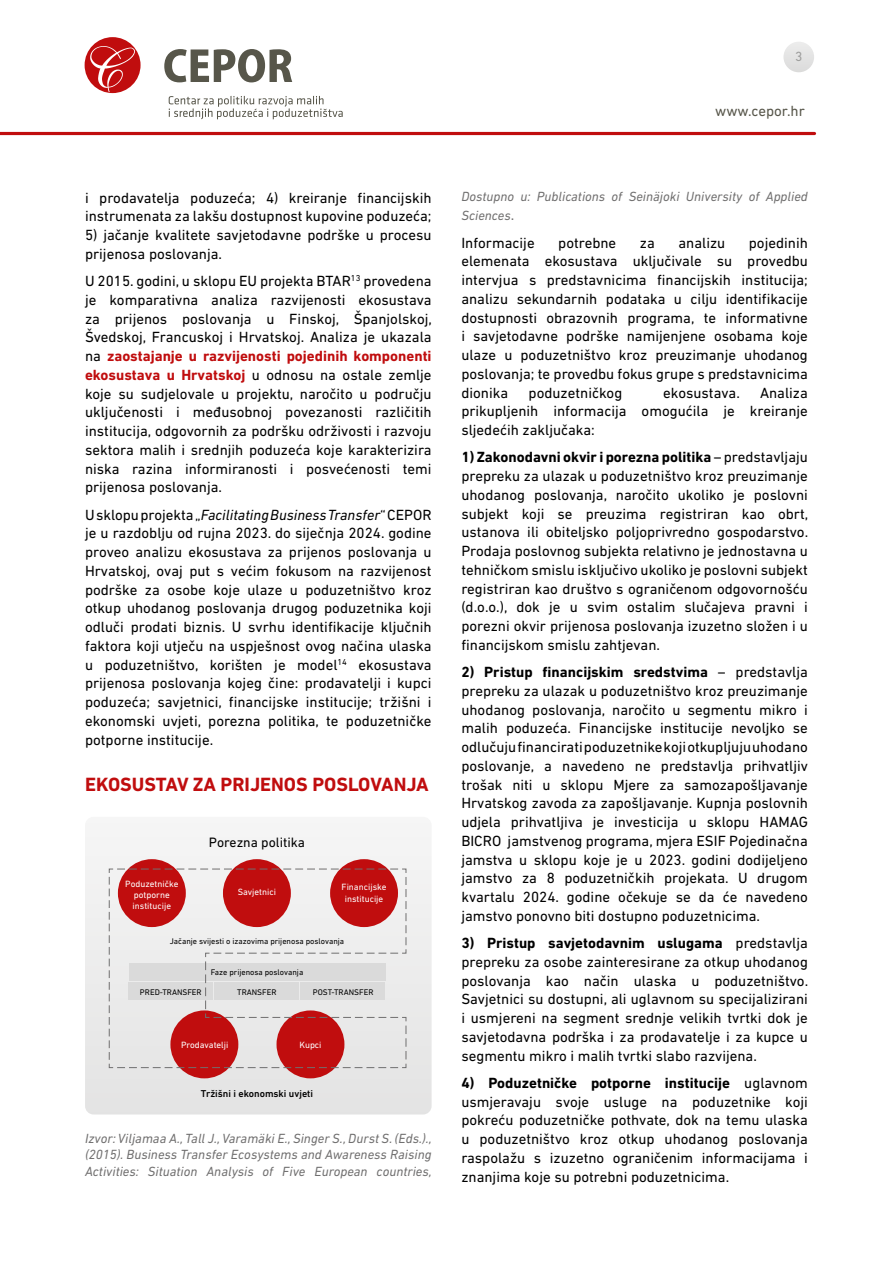
<style>
.page{position:relative;width:893px;height:1263px;background:#fff}
.page>*{position:absolute;margin:0;border:0;box-sizing:border-box;transform-origin:0 0}
.t1{font:700 19.5px "DIN Next LT Pro";color:#c00d0e}
.t2{font:15px/18.8px "DIN Next LT Pro";color:#000;text-align:justify}
.t3{font:15px "DIN Next LT Pro";color:#57564a}
.t4{font:13.8px "DIN Next LT Pro";color:#000}
.t5{font:italic 13.5px/16.5px "DIN Next LT Pro";color:#706f6f;text-align:justify}
.t6{font:13.5px "DIN Next LT Pro";color:#9d9d9c}
.t7{font:500 10.2px "DIN Next LT Pro";color:#000}
.t8{font:9.15px/11.1px "DIN Next LT Pro";color:#fff;text-align:center}
.t9{font:8.25px "DIN Next LT Pro";color:#000}
.s1{font-weight:700;color:#c00d0e}
.s2{font-style:italic}
.s3{font-style:normal;font-size:15px}
.s4{font-weight:700}
</style>
<div class="page">
<svg style="left:169px;top:96px;width:174px;height:23px"></svg>
<div style="left:85px;top:37px;width:56px;height:56px;background:#c00d0e;border-radius:50%"></div>
<svg style="left:90px;top:46px;width:45px;height:46px"></svg>
<svg style="left:164px;top:49px;width:128px;height:33px"></svg>
<hr style="left:0;top:132px;width:814px;height:3px;background:#c00d0e">
<div style="left:783px;top:42px;width:31px;height:30px;background:#e4e4e4;border-radius:50%"></div>
<svg style="left:85px;top:837px;width:347px;height:277px"></svg>
<div style="left:330px;top:859px;width:68px;height:68px;background:#c00d0e;border-radius:50%"></div>
<div style="left:223px;top:859px;width:68px;height:68px;background:#c00d0e;border-radius:50%"></div>
<div style="left:118px;top:859px;width:68px;height:68px;background:#c00d0e;border-radius:50%"></div>
<div style="left:170px;top:1010px;width:68px;height:68px;background:#c00d0e;border-radius:50%"></div>
<div style="left:277px;top:1010px;width:67px;height:68px;background:#c00d0e;border-radius:50%"></div>
<svg style="left:109px;top:868px;width:297px;height:200px"></svg>
<p class="t2" style="left:85px;top:188px;width:348px">i prodavatelja poduzeća; 4) kreiranje financijskih instrumenata za lakšu dostupnost kupovine poduzeća;</p>
<p class="t2" style="left:85px;top:225px;width:348px">5) jačanje kvalitete savjetodavne podrške u procesu prijenosa poslovanja.</p>
<p class="t2" style="left:85px;top:271px;width:348px">U 2015. godini, u sklopu EU projekta BTAR<sup>13</sup> provedena je komparativna analiza razvijenosti ekosustava za prijenos poslovanja u Finskoj, Španjolskoj, Švedskoj, Francuskoj i Hrvatskoj. Analiza je ukazala na <span class="s1">zaostajanje u razvijenosti pojedinih komponenti ekosustava u Hrvatskoj</span> u odnosu na ostale zemlje koje su sudjelovale u projektu, naročito u području uključenosti i međusobnoj povezanosti različitih institucija, odgovornih za podršku održivosti i razvoju sektora malih i srednjih poduzeća koje karakterizira niska razina informiranosti i posvećenosti temi prijenosa poslovanja.</p>
<p class="t2" style="left:85px;top:505px;width:348px">U sklopu projekta „<span class="s2">Facilitating Business Transfer</span>“ CEPOR je u razdoblju od rujna 2023. do siječnja 2024. godine proveo analizu ekosustava za prijenos poslovanja u Hrvatskoj, ovaj put s većim fokusom na razvijenost podrške za osobe koje ulaze u poduzetništvo kroz otkup uhodanog poslovanja drugog poduzetnika koji odluči prodati biznis. U svrhu identifikacije ključnih faktora koji utječu na uspješnost ovog načina ulaska u poduzetništvo, korišten je model<sup>14</sup> ekosustava prijenosa poslovanja kojeg čine: prodavatelji i kupci poduzeća; savjetnici, financijske institucije; tržišni i ekonomski uvjeti, porezna politika, te poduzetničke potporne institucije.</p>
<h1 class="t1" style="left:85px;top:773px;width:345px">EKOSUSTAV ZA PRIJENOS POSLOVANJA</h1>
<p class="t8" style="left:125px;top:878px;width:55px">Poduzetničke potporne institucije</p>
<p class="t4" style="left:209px;top:834px;width:98px">Porezna politika</p>
<p class="t8" style="left:238px;top:887px;width:40px">Savjetnici</p>
<p class="t8" style="left:342px;top:882px;width:46px">Financijske institucije</p>
<p class="t9" style="left:170px;top:936px;width:176px">Jačanje svijesti o izazovima prijenosa poslovanja</p>
<p class="t9" style="left:211px;top:967px;width:94px">Faze prijenosa poslovanja</p>
<p class="t9" style="left:140px;top:987px;width:63px">PRED-TRANSFER</p>
<p class="t9" style="left:237px;top:987px;width:41px">TRANSFER</p>
<p class="t9" style="left:313px;top:987px;width:62px">POST-TRANSFER</p>
<p class="t8" style="left:181px;top:1039px;width:49px">Prodavatelji</p>
<p class="t8" style="left:299px;top:1039px;width:24px">Kupci</p>
<p class="t7" style="left:201px;top:1088px;width:114px">Tržišni i ekonomski uvjeti</p>
<p class="t5" style="left:85px;top:1129px;width:348px">Izvor: Viljamaa A., Tall J., Varamäki E., Singer S., Durst S. (Eds.)., (2015). Business Transfer Ecosystems and Awareness Raising Activities: Situation Analysis of Five European countries,</p>
<p class="t6" style="left:795px;top:49px;width:9px">3</p>
<p class="t3" style="left:715px;top:102px;width:91px">www.cepor.hr</p>
<p class="t5" style="left:461px;top:187px;width:348px;line-height:18.8px">Dostupno u: Publications of Seinäjoki University of Applied<br>Sciences<span class="s3">.</span></p>
<p class="t2" style="left:461px;top:233px;width:75px">Informacije</p>
<p class="t2" style="left:558px;top:233px;width:60px">potrebne</p>
<p class="t2" style="left:640px;top:233px;width:16px">za</p>
<p class="t2" style="left:678px;top:233px;width:48px">analizu</p>
<p class="t2" style="left:461px;top:233px;width:348px;text-indent:287px">pojedinih elemenata ekosustava uključivale su provedbu intervjua s predstavnicima financijskih institucija; analizu sekundarnih podataka u cilju identifikacije dostupnosti obrazovnih programa, te informativne i savjetodavne podrške namijenjene osobama koje ulaze u poduzetništvo kroz preuzimanje uhodanog poslovanja; te provedbu fokus grupe s predstavnicima dionika</p>
<p class="t2" style="left:529px;top:383px;width:95px">poduzetničkog</p>
<p class="t2" style="left:663px;top:383px;width:78px">ekosustava.</p>
<p class="t2" style="left:461px;top:383px;width:348px;text-indent:299px">Analiza prikupljenih informacija omogućila je kreiranje sljedećih zaključaka:</p>
<p class="t2" style="left:461px;top:448px;width:348px"><span class="s4">1) Zakonodavni okvir i porezna politika</span> – predstavljaju prepreku za ulazak u poduzetništvo kroz preuzimanje uhodanog poslovanja, naročito ukoliko je poslovni subjekt koji se preuzima registriran kao obrt, ustanova ili obiteljsko poljoprivredno gospodarstvo.<br>Prodaja poslovnog subjekta relativno je jednostavna u tehničkom smislu isključivo ukoliko je poslovni subjekt registriran kao društvo s ograničenom odgovornošću (d.o.o.), dok je u svim ostalim slučajeva pravni i porezni okvir prijenosa poslovanja izuzetno složen i u financijskom smislu zahtjevan.</p>
<p class="t2" style="left:461px;top:662px;width:348px"><span class="s4">2) Pristup financijskim sredstvima</span> – predstavlja prepreku za ulazak u poduzetništvo kroz preuzimanje uhodanog poslovanja, naročito u segmentu mikro i malih poduzeća. Financijske institucije nevoljko se odlučuju financirati poduzetnike koji otkupljuju uhodano poslovanje, a navedeno ne predstavlja prihvatljiv trošak niti u sklopu Mjere za samozapošljavanje Hrvatskog zavoda za zapošljavanje. Kupnja poslovnih udjela prihvatljiva je investicija u sklopu HAMAG BICRO jamstvenog programa, mjera ESIF Pojedinačna jamstva u sklopu koje je u 2023. godini dodijeljeno jamstvo za 8 poduzetničkih projekata. U drugom kvartalu 2024. godine očekuje se da će navedeno jamstvo ponovno biti dostupno poduzetnicima.</p>
<p class="t2" style="left:461px;top:933px;width:348px"><span class="s4">3) Pristup savjetodavnim uslugama</span> predstavlja prepreku za osobe zainteresirane za otkup uhodanog poslovanja kao način ulaska u poduzetništvo.<br>Savjetnici su dostupni, ali uglavnom su specijalizirani i usmjereni na segment srednje velikih tvrtki dok je savjetodavna podrška i za prodavatelje i za kupce u segmentu mikro i malih tvrtki slabo razvijena.</p>
<p class="t2" style="left:461px;top:1073px;width:348px"><span class="s4">4) Poduzetničke potporne institucije</span> uglavnom usmjeravaju svoje usluge na poduzetnike koji pokreću poduzetničke pothvate, dok na temu ulaska u poduzetništvo kroz otkup uhodanog poslovanja raspolažu s izuzetno ograničenim informacijama i znanjima koje su potrebni poduzetnicima.</p>
</div>
